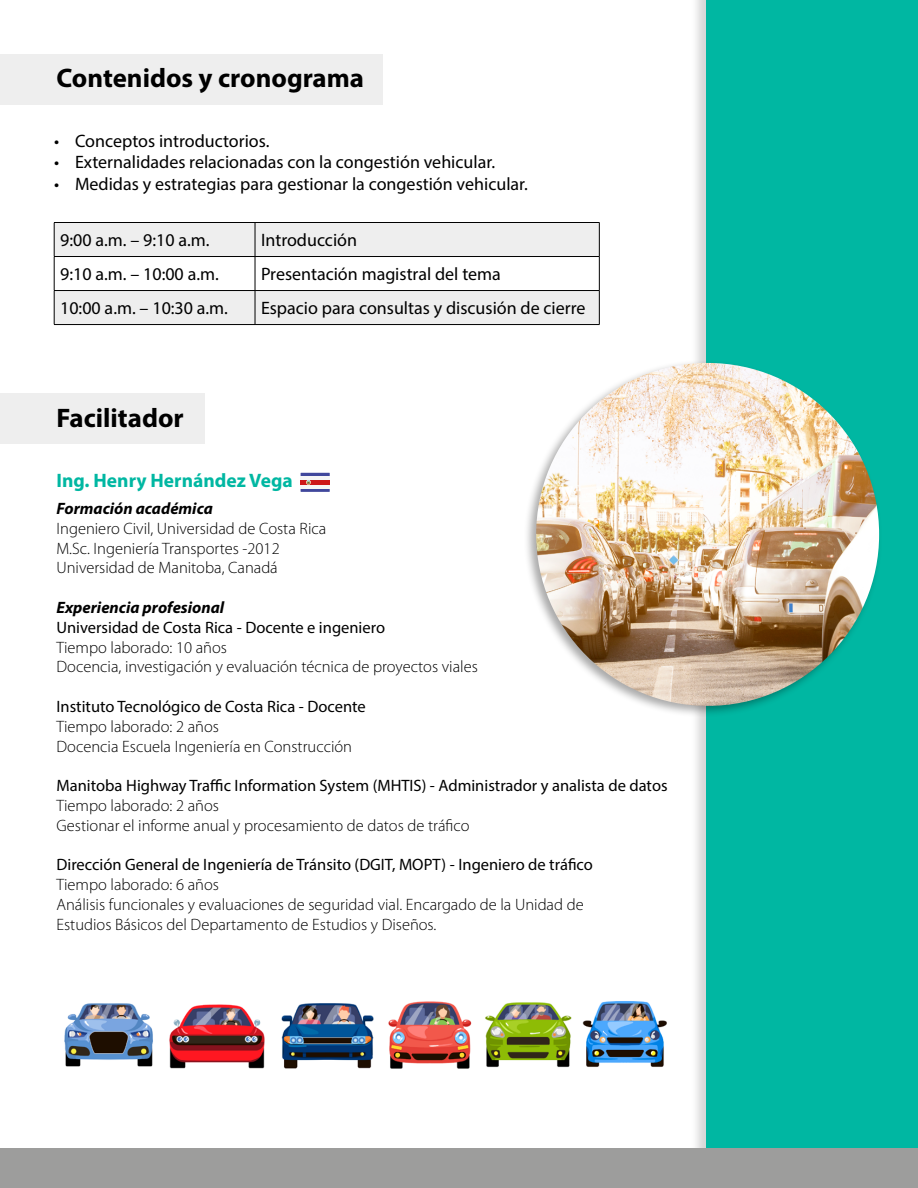
<style>
.page{position:relative;width:918px;height:1188px;background:#fff}
.page>*{position:absolute;margin:0;border:0;box-sizing:border-box;transform-origin:0 0}
.t1{font:700 26.85px "Myriad Pro";color:#000}
.t2{font:700 19.5px "Myriad Pro";color:#00b7a2}
.t3{font:18px "Myriad Pro";color:#000}
.t4{font:300 16.5px/19.8px "Myriad Pro";color:#000}
.t5{font:16.5px "Myriad Pro";color:#000}
.t6{font:italic 700 16.5px "Myriad Pro";color:#000}
</style>
<div class="page">
<div style="left:690px;top:0;width:228px;height:1188px;background:#000;opacity:.16"></div>
<div style="left:707px;top:0;width:211px;height:1171px;background:#00b7a2"></div>
<svg style="left:55px;top:223px;width:544px;height:101px;fill:#eee"></svg>
<hr style="left:54px;top:222px;width:201px;height:1px;background:#000">
<hr style="left:54px;top:223px;width:1px;height:33px;background:#000">
<hr style="left:255px;top:222px;width:345px;height:1px;background:#000">
<hr style="left:255px;top:223px;width:1px;height:33px;background:#000">
<hr style="left:599px;top:223px;width:1px;height:33px;background:#000">
<hr style="left:54px;top:256px;width:201px;height:1px;background:#000">
<hr style="left:54px;top:257px;width:1px;height:33px;background:#000">
<hr style="left:255px;top:256px;width:345px;height:1px;background:#000">
<hr style="left:255px;top:257px;width:1px;height:33px;background:#000">
<hr style="left:599px;top:257px;width:1px;height:33px;background:#000">
<hr style="left:54px;top:290px;width:201px;height:1px;background:#000">
<hr style="left:54px;top:291px;width:1px;height:33px;background:#000">
<hr style="left:255px;top:290px;width:345px;height:1px;background:#000">
<hr style="left:255px;top:291px;width:1px;height:33px;background:#000">
<hr style="left:599px;top:291px;width:1px;height:33px;background:#000">
<hr style="left:54px;top:324px;width:201px;height:1px;background:#000">
<hr style="left:255px;top:324px;width:345px;height:1px;background:#000">
<svg style="left:301px;top:473px;width:29px;height:19px"></svg>
<div style="left:0;top:54px;width:383px;height:50px;background:#eee"></div>
<div style="left:0;top:394px;width:204px;height:50px;background:#eee"></div>
<img style="left:169px;top:1003px;width:205px;height:66px">
<img style="left:388px;top:1001px;width:84px;height:68px">
<img style="left:485px;top:1002px;width:87px;height:66px">
<img style="left:582px;top:1001px;width:85px;height:66px">
<img style="left:64px;top:1003px;width:89px;height:64px">
<div style="left:0;top:1148px;width:918px;height:40px;background:#9d9d9c"></div>
<div style="left:524px;top:359px;width:359px;height:359px;background:#000;opacity:.34"></div>
<img style="left:536px;top:363px;width:343px;height:343px;border-radius:171px">
<h1 class="t1" style="left:56px;top:61px;width:309px">Contenidos y cronograma</h1>
<p class="t3" style="left:54px;top:130px;width:217px">• Conceptos introductorios.</p>
<p class="t3" style="left:54px;top:151px;width:443px">• Externalidades relacionadas con la congestión vehicular.</p>
<p class="t3" style="left:54px;top:173px;width:475px">• Medidas y estrategias para gestionar la congestión vehicular.</p>
<p class="t3" style="left:60px;top:229px;width:151px">9:00 a.m. – 9:10 a.m.</p>
<p class="t3" style="left:261px;top:229px;width:98px">Introducción</p>
<p class="t3" style="left:60px;top:263px;width:160px">9:10 a.m. – 10:00 a.m.</p>
<p class="t3" style="left:261px;top:263px;width:241px">Presentación magistral del tema</p>
<p class="t3" style="left:60px;top:297px;width:169px">10:00 a.m. – 10:30 a.m.</p>
<p class="t3" style="left:261px;top:297px;width:326px">Espacio para consultas y discusión de cierre</p>
<h1 class="t1" style="left:56px;top:400px;width:129px">Facilitador</h1>
<p class="t2" style="left:56px;top:468px;width:238px">Ing. Henry Hernández Vega</p>
<p class="t6" style="left:56px;top:498px;width:158px">Formación académica</p>
<p class="t4" style="left:56px;top:519px;width:271px">Ingeniero Civil, Universidad de Costa Rica<br>M.Sc. Ingeniería Transportes -2012<br>Universidad de Manitoba, Canadá</p>
<p class="t6" style="left:56px;top:597px;width:169px">Experiencia profesional</p>
<p class="t5" style="left:56px;top:617px;width:330px">Universidad de Costa Rica - Docente e ingeniero</p>
<p class="t4" style="left:56px;top:638px;width:423px">Tiempo laborado: 10 años<br>Docencia, investigación y evaluación técnica de proyectos viales</p>
<p class="t5" style="left:56px;top:696px;width:311px">Instituto Tecnológico de Costa Rica - Docente</p>
<p class="t4" style="left:56px;top:717px;width:297px">Tiempo laborado: 2 años<br>Docencia Escuela Ingeniería en Construcción</p>
<p class="t5" style="left:56px;top:776px;width:613px">Manitoba Highway Traffic Information System (MHTIS) - Administrador y analista de datos</p>
<p class="t4" style="left:56px;top:796px;width:415px">Tiempo laborado: 2 años<br>Gestionar el informe anual y procesamiento de datos de tráfico</p>
<p class="t5" style="left:56px;top:855px;width:538px">Dirección General de Ingeniería de Tránsito (DGIT, MOPT) - Ingeniero de tráfico</p>
<p class="t4" style="left:56px;top:875px;width:529px">Tiempo laborado: 6 años<br>Análisis funcionales y evaluaciones de seguridad vial. Encargado de la Unidad de<br>Estudios Básicos del Departamento de Estudios y Diseños.</p>
</div>
